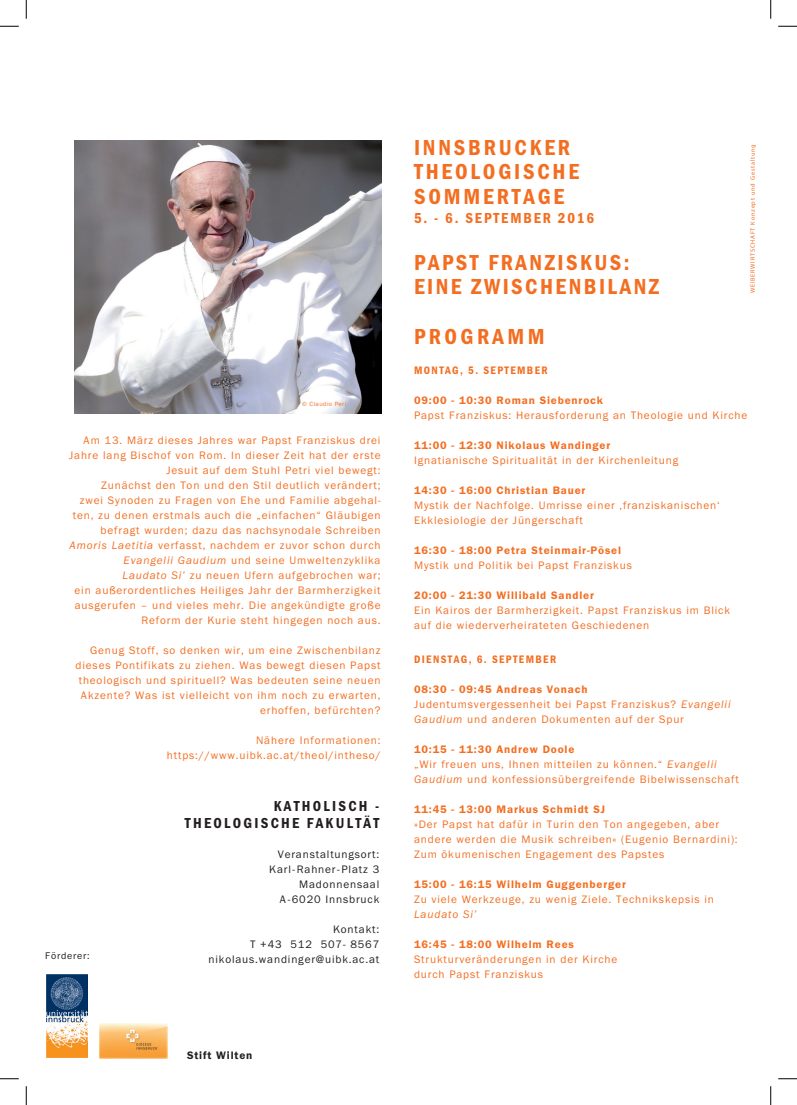
<style>
.page{position:relative;width:797px;height:1105px;background:#fff}
.page>*{position:absolute;margin:0;border:0;box-sizing:border-box;transform-origin:0 0}
.t1{font:600 condensed 22.5px/24.4px "Franklin Gothic Itc TCE";letter-spacing:.125em;color:#f36e21}
.t2{font:600 condensed 15px "Franklin Gothic Itc TCE";color:#231f20}
.t3{font:600 condensed 15px "Franklin Gothic Itc TCE";letter-spacing:.125em;color:#f36e21}
.t4{font:11.25px/15px "Franklin Gothic Itc TCE";letter-spacing:.075em;color:#f36e21}
.t5{font:600 11.25px "Franklin Gothic Itc TCE";letter-spacing:.075em;color:#f36e21}
.t6{font:11.25px/15px "Franklin Gothic Itc TCE";letter-spacing:.075em;color:#231f20;text-align:right}
.t7{font:600 condensed 11.25px "Franklin Gothic Itc TCE";letter-spacing:.125em;color:#f36e21}
.t8{font:600 11.25px "Franklin Gothic Itc TCE";letter-spacing:.075em;color:#231f20}
.t9{font:italic 11.25px "Franklin Gothic Itc TCE";letter-spacing:.075em;color:#f36e21}
.t10{font:10px "Franklin Gothic Itc TCE";letter-spacing:.075em;color:#231f20}
.t11{font:6.25px "Myriad Pro";letter-spacing:.125em;color:#f36e21}
.t12{font:6.25px "Franklin Gothic";letter-spacing:.075em;color:#f36e21}
.s1{font-style:italic}
.s2{font-weight:600}
</style>
<div class="page">
<img style="left:75px;top:140px;width:307px;height:273px">
<img style="left:100px;top:1023px;width:67px;height:35px">
<img style="left:46px;top:974px;width:42px;height:84px">
<svg style="left:0;top:25px;width:19px;height:2px"></svg>
<svg style="left:778px;top:25px;width:19px;height:2px"></svg>
<svg style="left:0;top:1078px;width:19px;height:1px"></svg>
<svg style="left:778px;top:1078px;width:19px;height:1px"></svg>
<svg style="left:25px;top:0;width:2px;height:19px"></svg>
<svg style="left:25px;top:1086px;width:2px;height:19px"></svg>
<svg style="left:770px;top:0;width:1px;height:19px"></svg>
<svg style="left:770px;top:1086px;width:1px;height:19px"></svg>
<p class="t12" style="left:302px;top:400px;width:45px">© Claudio Peri</p>
<p class="t4" style="left:69px;top:433px;width:313px;text-align:right">Am 13. März dieses Jahres war Papst Franziskus drei Jahre lang Bischof von Rom. In dieser Zeit hat der erste Jesuit auf dem Stuhl Petri viel bewegt:<br>Zunächst den Ton und den Stil deutlich verändert;<br>zwei Synoden zu Fragen von Ehe und Familie abgehal&shy;ten, zu denen erstmals auch die „einfachen“ Gläubigen befragt wurden; dazu das nachsynodale Schreiben <span class="s1">Amoris Laetitia</span> verfasst, nachdem er zuvor schon durch <span class="s1">Evangelii Gaudium</span> und seine Umweltenzyklika<br><span class="s1">Laudato Si’</span> zu neuen Ufern aufgebrochen war;<br>ein außerordentliches Heiliges Jahr der Barmherzigkeit ausgerufen – und vieles mehr. Die angekündigte große Reform der Kurie steht hingegen noch aus.</p>
<p class="t4" style="left:76px;top:643px;width:306px;text-align:right">Genug Stoff, so denken wir, um eine Zwischenbilanz dieses Pontifikats zu ziehen. Was bewegt diesen Papst theologisch und spirituell? Was bedeuten seine neuen Akzente? Was ist vielleicht von ihm noch zu erwarten, erhoffen, befürchten?</p>
<p class="t4" style="left:167px;top:733px;width:215px;text-align:right">Nähere Informationen: https://www.uibk.ac.at/theol/intheso/</p>
<p class="t10" style="left:45px;top:950px;width:46px">Förderer:</p>
<h2 class="t2" style="left:274px;top:797px;width:11px">KATHOLISCH</h2>
<h2 class="t2" style="left:375px;top:797px;width:6px">-</h2>
<h2 class="t2" style="left:185px;top:815px;width:11px">THEOLOGISCHE</h2>
<h2 class="t2" style="left:307px;top:815px;width:20px">FAKULT</h2>
<h2 class="t2" style="left:363px;top:815px;width:18px">ÄT</h2>
<p class="t6" style="left:269px;top:847px;width:112px">Veranstaltungsort:<br>Karl-Rahner-Platz 3<br>Madonnensaal<br>A-6020 Innsbruck</p>
<p class="t6" style="left:208px;top:922px;width:172px">Kontakt:<br>T +43 512 507- 8567 nikolaus.wandinger@uibk.ac.at</p>
<p class="t8" style="left:187px;top:1049px;width:67px">Stift Wilten</p>
<h1 class="t1" style="left:414px;top:136px;width:167px">INNSBRUCKER<br>THEOLOGISCHE<br>SOMMERTAGE</h1>
<h2 class="t3" style="left:414px;top:209px;width:91px">5. - 6. SEPTEMBER</h2>
<h2 class="t3" style="left:558px;top:209px;width:38px">2016</h2>
<h1 class="t1" style="left:414px;top:251px;width:101px">PAPST FRAN</h1>
<h1 class="t1" style="left:544px;top:251px;width:27px">ZISKUS</h1>
<h1 class="t1" style="left:624px;top:251px;width:7px">:</h1>
<h1 class="t1" style="left:414px;top:274px;width:26px">EINE</h1>
<h1 class="t1" style="left:471px;top:274px;width:46px">ZWISCHENBILAN</h1>
<h1 class="t1" style="left:648px;top:274px;width:12px">Z</h1>
<h1 class="t1" style="left:414px;top:324px;width:32px">PROGRAMM</h1>
<p class="t7" style="left:414px;top:364px;width:18px">MONTAG</p>
<p class="t7" style="left:460px;top:364px;width:53px">, 5. SEPTEMBER</p>
<p class="t5" style="left:414px;top:394px;width:190px">09:00 - 10:30 Roman Siebenrock</p>
<p class="t4" style="left:414px;top:408px;width:335px">Papst Franziskus: Herausforderung an Theologie und Kirche</p>
<p class="t5" style="left:414px;top:439px;width:198px">11:00 - 12:30 Nikolaus Wandinger</p>
<p class="t4" style="left:414px;top:453px;width:266px">Ignatianische Spiritualität in der Kirchenleitung</p>
<p class="t5" style="left:414px;top:484px;width:173px">14:30 - 16:00 Christian Bauer</p>
<p class="t4" style="left:414px;top:498px;width:307px">Mystik der Nachfolge. Umrisse einer ‚franziskanischen‘<br>Ekklesiologie der Jüngerschaft</p>
<p class="t5" style="left:414px;top:544px;width:208px">16:30 - 18:00 Petra Steinmair-Pösel</p>
<p class="t4" style="left:414px;top:558px;width:219px">Mystik und Politik bei Papst Franziskus</p>
<p class="t5" style="left:414px;top:589px;width:181px">20:00 - 21:30 Willibald Sandler</p>
<p class="t4" style="left:414px;top:603px;width:317px">Ein Kairos der Barmherzigkeit. Papst Franziskus im Blick auf die wiederverheirateten Geschiedenen</p>
<p class="t7" style="left:414px;top:652px;width:16px">DIENSTAG</p>
<p class="t7" style="left:469px;top:652px;width:53px">, 6. SEPTEMBER</p>
<p class="t4" style="left:414px;top:681px;width:318px"><span class="s2">08:30 - 09:45 Andreas Vonach<br></span>Judentumsvergessenheit bei Papst Franziskus? <span class="s1">Evangelii<br>Gaudium</span> und anderen Dokumenten auf der Spur</p>
<p class="t4" style="left:414px;top:741px;width:326px"><span class="s2">10:15 - 11:30 Andrew Doole<br></span>„Wir freuen uns, Ihnen mitteilen zu können.“ <span class="s1">Evangelii<br>Gaudium</span> und konfessionsübergreifende Bibelwissenschaft</p>
<p class="t5" style="left:414px;top:802px;width:192px">11:45 - 13:00 Markus Schmidt SJ</p>
<p class="t4" style="left:414px;top:816px;width:325px">»Der Papst hat dafür in Turin den Ton angegeben, aber andere werden die Musik schreiben« (Eugenio Bernardini):<br>Zum ökumenischen Engagement des Papstes</p>
<p class="t5" style="left:414px;top:877px;width:213px">15:00 - 16:15 Wilhelm Guggenberger</p>
<p class="t4" style="left:414px;top:891px;width:301px">Zu viele Werkzeuge, zu wenig Ziele. Technikskepsis in</p>
<p class="t9" style="left:414px;top:908px;width:64px">Laudato Si’</p>
<p class="t5" style="left:414px;top:937px;width:161px">16:45 - 18:00 Wilhelm Rees</p>
<p class="t4" style="left:414px;top:951px;width:205px">Strukturveränderungen in der Kirche durch Papst Franziskus</p>
<p class="t11" style="left:749px;top:293px;width:150px;rotate:-90deg">WEIBERWIRTSCHAFT Konzept und Gestaltung</p>
</div>
